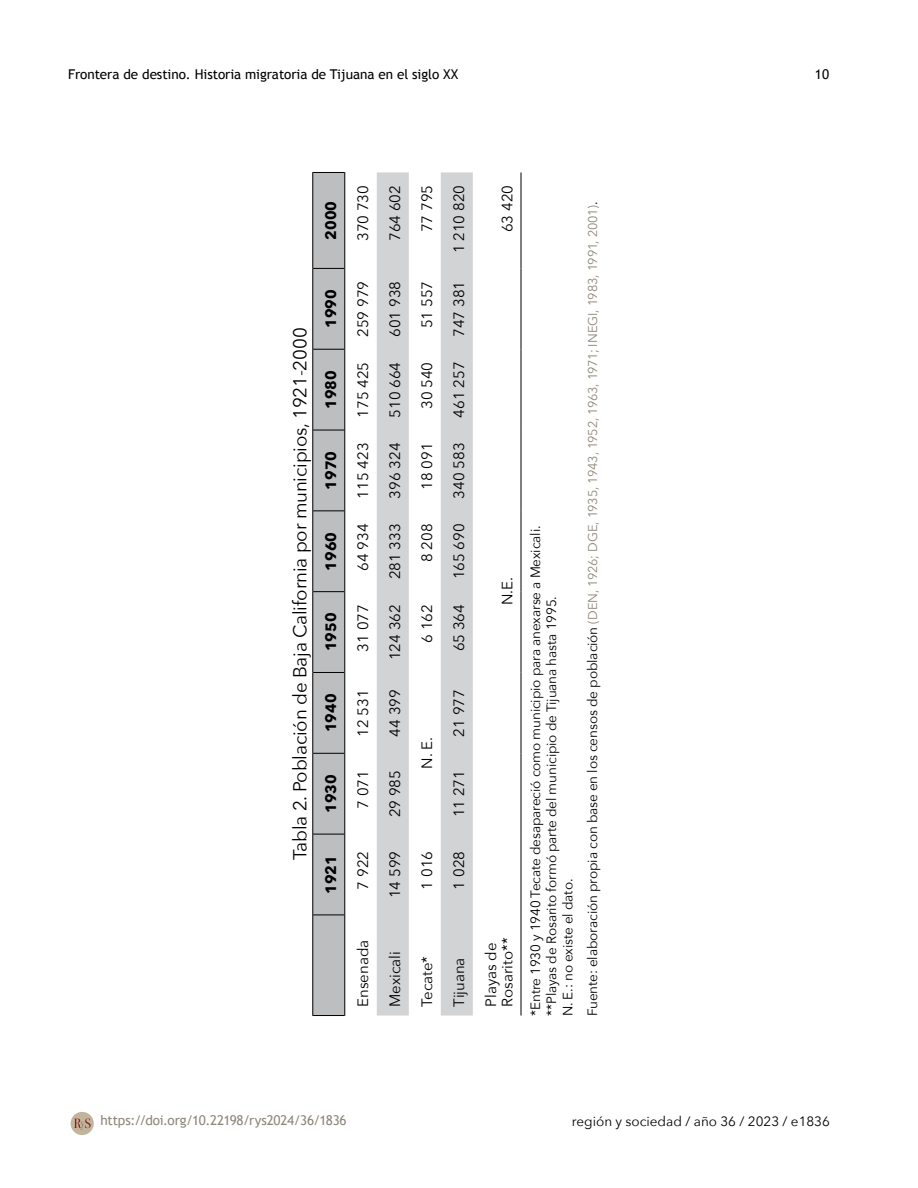
<style>
.page{position:relative;width:918px;height:1188px;background:#fff}
.page>*{position:absolute;margin:0;border:0;box-sizing:border-box;transform-origin:0 0}
.t1{font:18.75px "Avenir Next";letter-spacing:-.01em;color:#000}
.t2{font:15px/16.2px "Avenir Next";color:#000}
.t3{font:700 15px "Avenir Next";color:#000}
.t4{font:13.5px/16.2px "Avenir Next";letter-spacing:-.01em;color:#000}
.t5{font:13.5px "Trebuchet MS";letter-spacing:-.005em;color:#000}
.t6{font:13.5px "Trebuchet MS";letter-spacing:-.01em;color:#8e877a}
.t7{font:12.75px "Avenir Next";letter-spacing:-.01em;color:#8e877a}
.s1{font-size:13.5px;color:#000}
</style>
<div class="page">
<div style="left:71px;top:1112px;width:23px;height:23px;background:#c2b59b;border-radius:50%"></div>
<svg style="left:74px;top:1118px;width:17px;height:12px"></svg>
<div style="left:313px;top:173px;width:31px;height:842px;background:#bcbec0"></div>
<svg style="left:377px;top:172px;width:96px;height:844px;fill:#d1d3d4"></svg>
<hr style="left:312px;top:915px;width:1px;height:101px;background:#000">
<hr style="left:313px;top:1015px;width:31px;height:1px;background:#000">
<hr style="left:312px;top:834px;width:1px;height:81px;background:#000">
<hr style="left:313px;top:915px;width:31px;height:1px;background:#000">
<hr style="left:312px;top:753px;width:1px;height:81px;background:#000">
<hr style="left:313px;top:834px;width:31px;height:1px;background:#000">
<hr style="left:312px;top:672px;width:1px;height:81px;background:#000">
<hr style="left:313px;top:753px;width:31px;height:1px;background:#000">
<hr style="left:312px;top:592px;width:1px;height:80px;background:#000">
<hr style="left:313px;top:672px;width:31px;height:1px;background:#000">
<hr style="left:312px;top:511px;width:1px;height:81px;background:#000">
<hr style="left:313px;top:591px;width:31px;height:1px;background:#000">
<hr style="left:312px;top:430px;width:1px;height:81px;background:#000">
<hr style="left:313px;top:510px;width:31px;height:1px;background:#000">
<hr style="left:312px;top:349px;width:1px;height:81px;background:#000">
<hr style="left:313px;top:430px;width:31px;height:1px;background:#000">
<hr style="left:312px;top:268px;width:1px;height:81px;background:#000">
<hr style="left:313px;top:349px;width:31px;height:1px;background:#000">
<hr style="left:312px;top:172px;width:1px;height:96px;background:#000">
<hr style="left:313px;top:268px;width:31px;height:1px;background:#000">
<hr style="left:313px;top:172px;width:31px;height:1px;background:#000">
<hr style="left:344px;top:915px;width:1px;height:101px;background:#000">
<hr style="left:344px;top:834px;width:1px;height:81px;background:#000">
<hr style="left:344px;top:753px;width:1px;height:81px;background:#000">
<hr style="left:344px;top:672px;width:1px;height:81px;background:#000">
<hr style="left:344px;top:592px;width:1px;height:80px;background:#000">
<hr style="left:344px;top:511px;width:1px;height:81px;background:#000">
<hr style="left:344px;top:430px;width:1px;height:81px;background:#000">
<hr style="left:344px;top:349px;width:1px;height:81px;background:#000">
<hr style="left:344px;top:268px;width:1px;height:81px;background:#000">
<hr style="left:344px;top:172px;width:1px;height:96px;background:#000">
<hr style="left:521px;top:915px;width:1px;height:101px;background:#000">
<hr style="left:521px;top:834px;width:1px;height:81px;background:#000">
<hr style="left:521px;top:753px;width:1px;height:81px;background:#000">
<hr style="left:521px;top:672px;width:1px;height:81px;background:#000">
<hr style="left:521px;top:592px;width:1px;height:80px;background:#000">
<hr style="left:521px;top:511px;width:1px;height:81px;background:#000">
<hr style="left:521px;top:430px;width:1px;height:81px;background:#000">
<hr style="left:521px;top:349px;width:1px;height:81px;background:#000">
<hr style="left:521px;top:268px;width:1px;height:81px;background:#000">
<hr style="left:521px;top:172px;width:1px;height:96px;background:#000">
<p class="t5" style="left:68px;top:66px;width:392px">Frontera de destino. Historia migratoria de Tijuana en el siglo XX</p>
<p class="t5" style="left:815px;top:66px;width:16px">10</p>
<p class="t3" style="left:318px;top:240px;width:40px;rotate:-90deg">2000</p>
<p class="t1" style="left:284px;top:860px;width:534px;rotate:-90deg">Tabla 2. Población de Baja California por municipios, 1921-2000</p>
<p class="t3" style="left:318px;top:328px;width:40px;rotate:-90deg">1990</p>
<p class="t3" style="left:318px;top:409px;width:40px;rotate:-90deg">1980</p>
<p class="t3" style="left:318px;top:490px;width:40px;rotate:-90deg">1970</p>
<p class="t3" style="left:318px;top:571px;width:40px;rotate:-90deg">1960</p>
<p class="t3" style="left:318px;top:651px;width:40px;rotate:-90deg">1950</p>
<p class="t3" style="left:318px;top:732px;width:40px;rotate:-90deg">1940</p>
<p class="t3" style="left:318px;top:813px;width:40px;rotate:-90deg">1930</p>
<p class="t3" style="left:318px;top:894px;width:40px;rotate:-90deg">1921</p>
<p class="t2" style="left:354px;top:241px;width:57px;rotate:-90deg">370 730</p>
<p class="t2" style="left:354px;top:337px;width:57px;rotate:-90deg">259 979</p>
<p class="t2" style="left:354px;top:418px;width:57px;rotate:-90deg">175 425</p>
<p class="t2" style="left:354px;top:499px;width:57px;rotate:-90deg">115 423</p>
<p class="t2" style="left:354px;top:571px;width:49px;rotate:-90deg">64 934</p>
<p class="t2" style="left:354px;top:652px;width:49px;rotate:-90deg">31 077</p>
<p class="t2" style="left:354px;top:737px;width:49px;rotate:-90deg">12 531</p>
<p class="t2" style="left:354px;top:809px;width:40px;rotate:-90deg">7 071</p>
<p class="t2" style="left:354px;top:890px;width:40px;rotate:-90deg">7 922</p>
<p class="t2" style="left:354px;top:1007px;width:69px;rotate:-90deg">Ensenada</p>
<p class="t2" style="left:386px;top:241px;width:57px;rotate:-90deg">764 602</p>
<p class="t2" style="left:386px;top:337px;width:57px;rotate:-90deg">601 938</p>
<p class="t2" style="left:386px;top:418px;width:57px;rotate:-90deg">510 664</p>
<p class="t2" style="left:386px;top:499px;width:57px;rotate:-90deg">396 324</p>
<p class="t2" style="left:386px;top:579px;width:57px;rotate:-90deg">281 333</p>
<p class="t2" style="left:386px;top:660px;width:57px;rotate:-90deg">124 362</p>
<p class="t2" style="left:386px;top:737px;width:49px;rotate:-90deg">44 399</p>
<p class="t2" style="left:386px;top:817px;width:49px;rotate:-90deg">29 985</p>
<p class="t2" style="left:386px;top:898px;width:49px;rotate:-90deg">14 599</p>
<p class="t2" style="left:386px;top:1007px;width:57px;rotate:-90deg">Mexicali</p>
<p class="t2" style="left:418px;top:232px;width:49px;rotate:-90deg">77 795</p>
<p class="t2" style="left:418px;top:328px;width:49px;rotate:-90deg">51 557</p>
<p class="t2" style="left:418px;top:409px;width:49px;rotate:-90deg">30 540</p>
<p class="t2" style="left:418px;top:490px;width:49px;rotate:-90deg">18 091</p>
<p class="t2" style="left:418px;top:562px;width:40px;rotate:-90deg">8 208</p>
<p class="t2" style="left:418px;top:643px;width:40px;rotate:-90deg">6 162</p>
<p class="t2" style="left:418px;top:769px;width:33px;rotate:-90deg">N. E.</p>
<p class="t2" style="left:418px;top:890px;width:40px;rotate:-90deg">1 016</p>
<p class="t2" style="left:418px;top:1007px;width:53px;rotate:-90deg">Tecate*</p>
<p class="t2" style="left:450px;top:253px;width:70px;rotate:-90deg">1 210 820</p>
<p class="t2" style="left:450px;top:337px;width:57px;rotate:-90deg">747 381</p>
<p class="t2" style="left:450px;top:418px;width:57px;rotate:-90deg">461 257</p>
<p class="t2" style="left:450px;top:499px;width:57px;rotate:-90deg">340 583</p>
<p class="t2" style="left:450px;top:579px;width:57px;rotate:-90deg">165 690</p>
<p class="t2" style="left:450px;top:651px;width:49px;rotate:-90deg">65 364</p>
<p class="t2" style="left:450px;top:737px;width:49px;rotate:-90deg">21 977</p>
<p class="t2" style="left:450px;top:817px;width:49px;rotate:-90deg">11 271</p>
<p class="t2" style="left:450px;top:890px;width:40px;rotate:-90deg">1 028</p>
<p class="t2" style="left:499px;top:232px;width:49px;rotate:-90deg">63 420</p>
<p class="t2" style="left:499px;top:605px;width:30px;rotate:-90deg">N.E.</p>
<p class="t2" style="left:450px;top:1007px;width:51px;rotate:-90deg">Tijuana</p>
<p class="t2" style="left:482px;top:1007px;width:71px;rotate:-90deg">Playas de<br>Rosarito**</p>
<p class="t4" style="left:527px;top:1016px;width:492px;rotate:-90deg">*Entre 1930 y 1940 Tecate desapareció como municipio para anexarse a Mexicali. **Playas de Rosarito formó parte del municipio de Tijuana hasta 1995.<br>N. E.: no existe el dato.</p>
<p class="t7" style="left:582px;top:1016px;width:816px;rotate:-90deg"><span class="s1">Fuente: elaboración propia con base en los censos de población</span> (DEN, 1926; DGE, 1935, 1943, 1952, 1963, 1971; INEGI, 1983, 1991, 2001)<span class="s1">.</span></p>
<p class="t6" style="left:101px;top:1112px;width:248px">https://doi.org/10.22198/rys2024/36/1836</p>
<p class="t4" style="left:572px;top:1113px;width:260px">región y sociedad / año 36 / 2023 / e1836</p>
</div>
